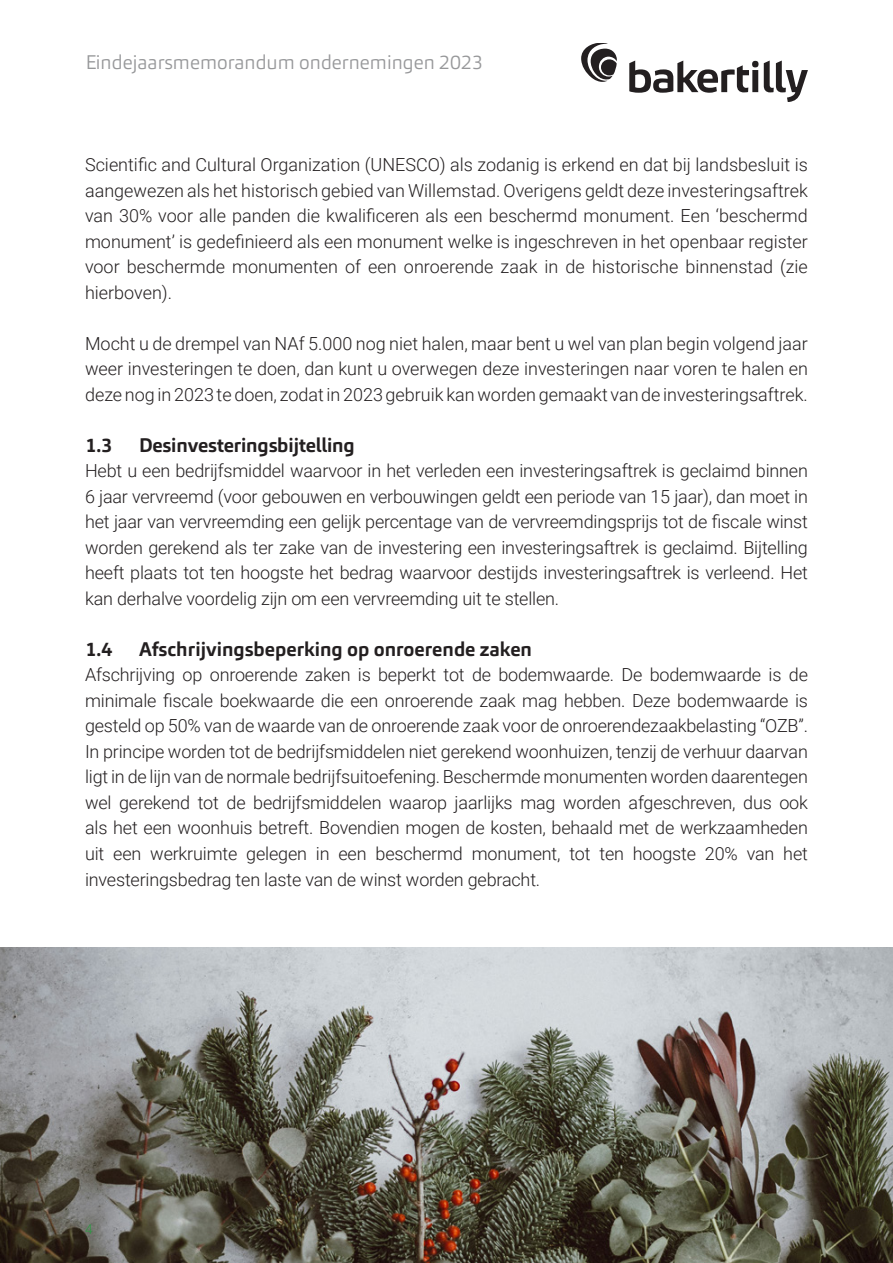
<style>
.page{position:relative;width:893px;height:1263px;background:#fff}
.page>*{position:absolute;margin:0;border:0;box-sizing:border-box;transform-origin:0 0}
.t1{font:700 19.5px "Carnac";letter-spacing:-.005em;color:#231f20}
.t2{font:300 19.5px "Carnac";color:#97989a}
.t3{font:300 18px/25.5px "Roboto";letter-spacing:-.01em;color:#231f20;text-align:justify}
.t4{font:300 13.5px "Roboto";color:#2c9942}
</style>
<div class="page">
<svg style="left:629px;top:61px;width:179px;height:41px"></svg>
<svg style="left:581px;top:43px;width:36px;height:39px"></svg>
<img style="left:0;top:947px;width:893px;height:316px">
<p class="t2" style="left:85px;top:49px;width:399px">Eindejaarsmemorandum ondernemingen 2023</p>
<p class="t3" style="left:85px;top:152px;width:724px">Scientific and Cultural Organization (UNESCO) als zodanig is erkend en dat bij landsbesluit is aangewezen als het historisch gebied van Willemstad. Overigens geldt deze investeringsaftrek van 30% voor alle panden die kwalificeren als een beschermd monument. Een ‘beschermd monument’ is gedefinieerd als een monument welke is ingeschreven in het openbaar register voor beschermde monumenten of een onroerende zaak in de historische binnenstad (zie hierboven).</p>
<p class="t3" style="left:85px;top:330px;width:724px">Mocht u de drempel van NAf 5.000 nog niet halen, maar bent u wel van plan begin volgend jaar weer investeringen te doen, dan kunt u overwegen deze investeringen naar voren te halen en deze nog in 2023 te doen, zodat in 2023 gebruik kan worden gemaakt van de investeringsaftrek.</p>
<p class="t1" style="left:85px;top:433px;width:29px">1.3</p>
<p class="t1" style="left:139px;top:433px;width:217px">Desinvesteringsbijtelling</p>
<p class="t3" style="left:85px;top:458px;width:724px">Hebt u een bedrijfsmiddel waarvoor in het verleden een investeringsaftrek is geclaimd binnen 6 jaar vervreemd (voor gebouwen en verbouwingen geldt een periode van 15 jaar), dan moet in het jaar van vervreemding een gelijk percentage van de vervreemdingsprijs tot de fiscale winst worden gerekend als ter zake van de investering een investeringsaftrek is geclaimd. Bijtelling heeft plaats tot ten hoogste het bedrag waarvoor destijds investeringsaftrek is verleend. Het kan derhalve voordelig zijn om een vervreemding uit te stellen.</p>
<p class="t1" style="left:85px;top:637px;width:29px">1.4</p>
<p class="t1" style="left:139px;top:637px;width:395px">Afschrijvingsbeperking op onroerende zaken</p>
<p class="t3" style="left:85px;top:662px;width:724px">Afschrijving op onroerende zaken is beperkt tot de bodemwaarde. De bodemwaarde is de minimale fiscale boekwaarde die een onroerende zaak mag hebben. Deze bodemwaarde is gesteld op 50% van de waarde van de onroerende zaak voor de onroerendezaakbelasting “OZB”.<br>In principe worden tot de bedrijfsmiddelen niet gerekend woonhuizen, tenzij de verhuur daarvan ligt in de lijn van de normale bedrijfsuitoefening. Beschermde monumenten worden daarentegen wel gerekend tot de bedrijfsmiddelen waarop jaarlijks mag worden afgeschreven, dus ook als het een woonhuis betreft. Bovendien mogen de kosten, behaald met de werkzaamheden uit een werkruimte gelegen in een beschermd monument, tot ten hoogste 20% van het investeringsbedrag ten laste van de winst worden gebracht.</p>
<p class="t4" style="left:85px;top:1220px;width:9px">4</p>
</div>
